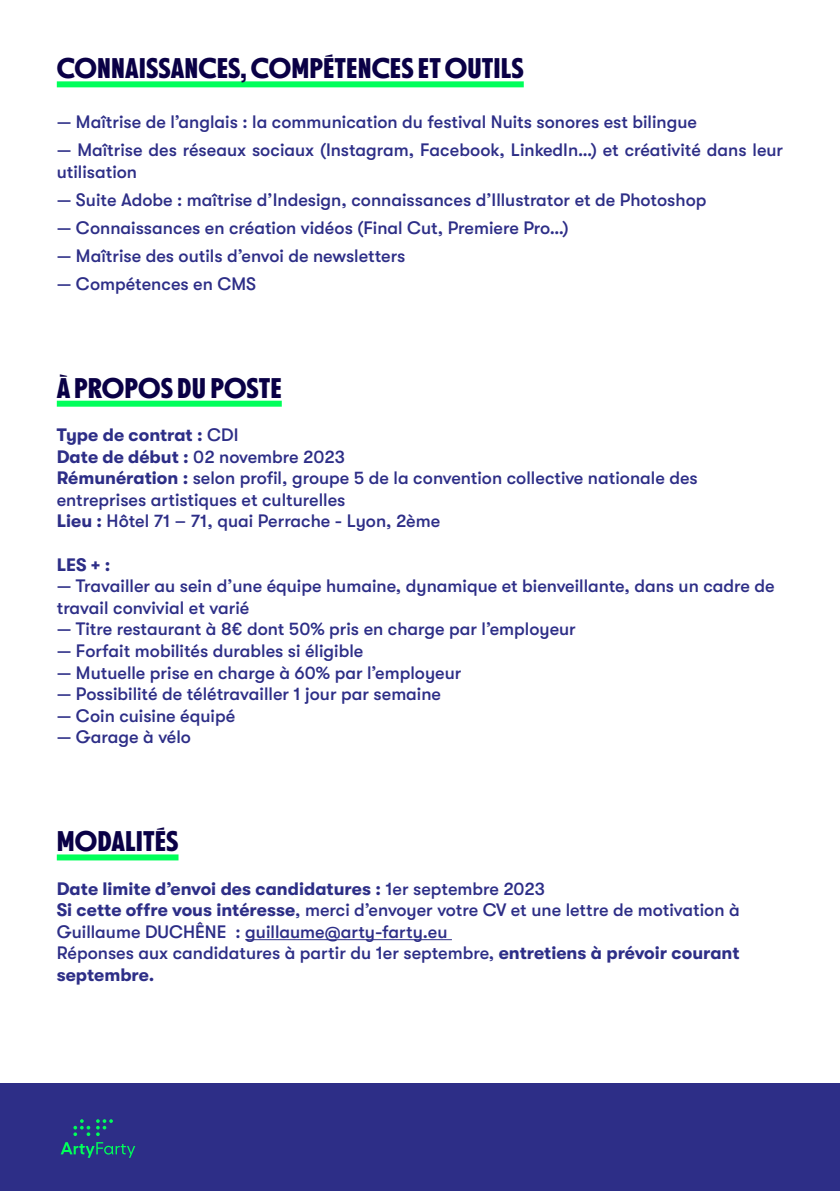
<style>
.page{position:relative;width:840px;height:1191px;background:#fff}
.page>*{position:absolute;margin:0;border:0;box-sizing:border-box;transform-origin:0 0}
.t1{font:700 28px "NEXT Poster";letter-spacing:.005em;color:#0a0046}
.t2{font:500 18px/21.6px "GT Walsheim Pro";color:#2d2e87}
.t3{font:700 18px "GT Walsheim Pro";color:#2d2e87}
.s1{font-weight:700}
</style>
<div class="page">
<div style="left:57px;top:81px;width:466px;height:6px;background:#00ff5a"></div>
<div style="left:57px;top:401px;width:224px;height:6px;background:#00ff5a"></div>
<div style="left:57px;top:854px;width:121px;height:6px;background:#00ff5a"></div>
<hr style="left:245px;top:939px;width:206px;height:1px;background:#2d2e87">
<div style="left:0;top:1083px;width:839px;height:108px;background:#2d2e87"></div>
<svg style="left:61px;top:1142px;width:74px;height:15px"></svg>
<svg style="left:96px;top:1119px;width:17px;height:17px"></svg>
<svg style="left:73px;top:1119px;width:17px;height:17px"></svg>
<h1 class="t1" style="left:57px;top:52px;width:468px">CONNAISSANCES, COMPÉTENCES ET OUTILS</h1>
<p class="t2" style="left:57px;top:111px;width:641px">— Maîtrise de l’anglais : la communication du festival Nuits sonores est bilingue</p>
<p class="t2" style="left:57px;top:139px;width:727px">— Maîtrise des réseaux sociaux (Instagram, Facebook, LinkedIn…) et créativité dans leur utilisation</p>
<p class="t2" style="left:57px;top:189px;width:651px">— Suite Adobe : maîtrise d’Indesign, connaissances d’Illustrator et de Photoshop</p>
<p class="t2" style="left:57px;top:217px;width:513px">— Connaissances en création vidéos (Final Cut, Premiere Pro…)</p>
<p class="t2" style="left:57px;top:245px;width:350px">— Maîtrise des outils d’envoi de newsletters</p>
<p class="t2" style="left:57px;top:273px;width:201px">— Compétences en CMS</p>
<h1 class="t1" style="left:57px;top:371px;width:226px">À PROPOS DU POSTE</h1>
<p class="t2" style="left:57px;top:424px;width:642px"><span class="s1">Type de contrat :</span> CDI<br><span class="s1">Date de début :</span> 02 novembre 2023<br><span class="s1">Rémunération :</span> selon profil, groupe 5 de la convention collective nationale des entreprises artistiques et culturelles<br><span class="s1">Lieu :</span> Hôtel 71 – 71, quai Perrache - Lyon, 2ème</p>
<p class="t3" style="left:57px;top:554px;width:55px">LES + :</p>
<p class="t2" style="left:57px;top:575px;width:719px">— Travailler au sein d’une équipe humaine, dynamique et bienveillante, dans un cadre de travail convivial et varié</p>
<p class="t2" style="left:57px;top:618px;width:520px">— Titre restaurant à 8€ dont 50% pris en charge par l’employeur</p>
<p class="t2" style="left:57px;top:640px;width:308px">— Forfait mobilités durables si éligible</p>
<p class="t2" style="left:57px;top:661px;width:406px">— Mutuelle prise en charge à 60% par l’employeur</p>
<p class="t2" style="left:57px;top:683px;width:385px">— Possibilité de télétravailler 1 jour par semaine</p>
<p class="t2" style="left:57px;top:705px;width:180px">— Coin cuisine équipé</p>
<p class="t2" style="left:57px;top:726px;width:136px">— Garage à vélo</p>
<h1 class="t1" style="left:57px;top:825px;width:123px">MODALITÉS</h1>
<p class="t2" style="left:57px;top:877px;width:684px"><span class="s1">Date limite d’envoi des candidatures :</span> 1er septembre 2023<br><span class="s1">Si cette offre vous intéresse</span>, merci d’envoyer votre CV et une lettre de motivation à Guillaume DUCHÊNE : guillaume@arty-farty.eu<br>Réponses aux candidatures à partir du 1er septembre, <span class="s1">entretiens à prévoir courant septembre.</span></p>
</div>
